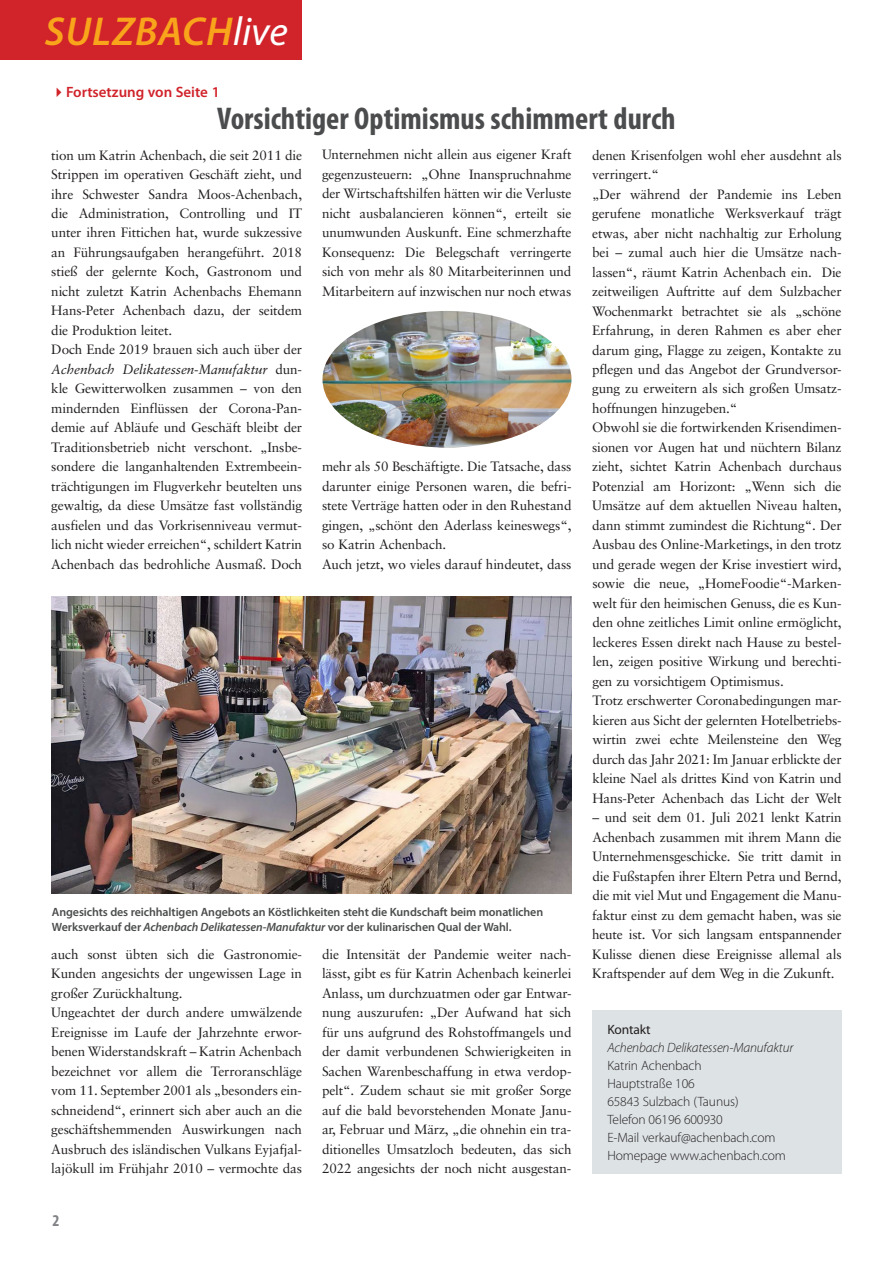
<style>
.page{position:relative;width:893px;height:1263px;background:#fff}
.page>*{position:absolute;margin:0;border:0;box-sizing:border-box;transform-origin:0 0}
.t1{font:italic 600 40.5px "Myriad Pro";letter-spacing:.02em;color:#f9a51b}
.t2{font:700 condensed 31.5px "Myriad Pro";color:#4b4c4d}
.t3{font:700 condensed 16.5px "Myriad Pro";color:#808285}
.t4{font:600 15px "Myriad Pro";color:#d1232a}
.t5{font:13.5px/19.5px "Sabon";letter-spacing:-.01em;color:#231f20}
.t6{font:300 13.5px/18px "Myriad Pro";letter-spacing:-.01em;color:#231f20}
.t7{font:italic 300 13.5px "Myriad Pro";letter-spacing:-.01em;color:#231f20}
.t8{font:13.5px "Myriad Pro";letter-spacing:-.01em;color:#231f20}
.t9{font:600 12px/15px "Myriad Pro";letter-spacing:-.01em;color:#4b4c4d}
.s1{font-weight:400;color:#fff}
.s2{font-style:italic}
</style>
<div class="page">
<div style="left:0;top:0;width:302px;height:59px;background:#d1232a"></div>
<div style="left:592px;top:1010px;width:250px;height:163px;background:#dde2e4"></div>
<img style="left:51px;top:596px;width:520px;height:298px">
<img style="left:322px;top:311px;width:249px;height:137px">
<h1 class="t1" style="left:45px;top:6px;width:244px">SULZBACH<span class="s1">live</span></h1>
<p class="t4" style="left:51px;top:82px;width:170px">✔Fortsetzung von Seite 1</p>
<h2 class="t2" style="left:217px;top:101px;width:460px">Vorsichtiger Optimismus schimmert durch</h2>
<p class="t5" style="left:51px;top:145px;width:252px">tion um Katrin Achenbach, die seit 2011 die Strippen im operativen Geschäft zieht, und ihre Schwester Sandra Moos-Achenbach, die Administration, Controlling und IT unter ihren Fittichen hat, wurde sukzessive an Führungsaufgaben herangeführt. 2018 stieß der gelernte Koch, Gastronom und nicht zuletzt Katrin Achenbachs Ehemann Hans-Peter Achenbach dazu, der seitdem die Produktion leitet.<br>Doch Ende 2019 brauen sich auch über der <span class="s2">Achenbach Delikatessen-Manufaktur</span> dun&shy;kle Gewitterwolken zusammen – von den mindernden Einflüssen der Corona-Pan&shy;demie auf Abläufe und Geschäft bleibt der Traditionsbetrieb nicht verschont. „Insbe&shy;sondere die langanhaltenden Extrembeein&shy;trächtigungen im Flugverkehr beutelten uns gewaltig, da diese Umsätze fast vollständig ausfielen und das Vorkrisenniveau vermut&shy;lich nicht wieder erreichen“, schildert Katrin Achenbach das bedrohliche Ausmaß. Doch</p>
<p class="t5" style="left:322px;top:145px;width:251px;text-align:justify">Unternehmen nicht allein aus eigener Kraft gegenzusteuern: „Ohne Inanspruchnahme der Wirtschaftshilfen hätten wir die Verluste nicht ausbalancieren können“, erteilt sie unumwunden Auskunft. Eine schmerzhafte Konsequenz: Die Belegschaft verringerte sich von mehr als 80 Mitarbeiterinnen und Mitarbeitern auf inzwischen nur noch etwas</p>
<p class="t5" style="left:322px;top:457px;width:251px">mehr als 50 Beschäftigte. Die Tatsache, dass darunter einige Personen waren, die befri&shy;stete Verträge hatten oder in den Ruhestand gingen, „schönt den Aderlass keineswegs“, so Katrin Achenbach.<br>Auch jetzt, wo vieles darauf hindeutet, dass</p>
<p class="t9" style="left:52px;top:904px;width:493px">Angesichts des reichhaltigen Angebots an Köstlichkeiten steht die Kundschaft beim monatlichen<br>Werksverkauf der <span class="s2">Achenbach Delikatessen-Manufaktur</span> vor der kulinarischen Qual der Wahl.</p>
<p class="t5" style="left:51px;top:944px;width:252px">auch sonst übten sich die Gastronomie-Kunden angesichts der ungewissen Lage in großer Zurückhaltung.<br>Ungeachtet der durch andere umwälzende Ereignisse im Laufe der Jahrzehnte erwor&shy;benen Widerstandskraft – Katrin Achenbach bezeichnet vor allem die Terroranschläge vom 11. September 2001 als „besonders ein&shy;schneidend“, erinnert sich aber auch an die geschäftshemmenden Auswirkungen nach Ausbruch des isländischen Vulkans Eyjafjal&shy;lajökull im Frühjahr 2010 – vermochte das</p>
<p class="t3" style="left:53px;top:1211px;width:9px">2</p>
<p class="t5" style="left:322px;top:944px;width:251px;text-align:justify">die Intensität der Pandemie weiter nach&shy;lässt, gibt es für Katrin Achenbach keinerlei Anlass, um durchzuatmen oder gar Entwar&shy;nung auszurufen: „Der Aufwand hat sich für uns aufgrund des Rohstoffmangels und der damit verbundenen Schwierigkeiten in Sachen Warenbeschaffung in etwa verdop&shy;pelt“. Zudem schaut sie mit großer Sorge auf die bald bevorstehenden Monate Janu&shy;ar, Februar und März, „die ohnehin ein tra&shy;ditionelles Umsatzloch bedeuten, das sich 2022 angesichts der noch nicht ausgestan-</p>
<p class="t5" style="left:592px;top:145px;width:251px">denen Krisenfolgen wohl eher ausdehnt als verringert.“<br>„Der während der Pandemie ins Leben gerufene monatliche Werksverkauf trägt etwas, aber nicht nachhaltig zur Erholung bei – zumal auch hier die Umsätze nach&shy;lassen“, räumt Katrin Achenbach ein. Die zeitweiligen Auftritte auf dem Sulzbacher Wochenmarkt betrachtet sie als „schöne Erfahrung, in deren Rahmen es aber eher darum ging, Flagge zu zeigen, Kontakte zu pflegen und das Angebot der Grundversor&shy;gung zu erweitern als sich großen Umsatz&shy;hoffnungen hinzugeben.“<br>Obwohl sie die fortwirkenden Krisendimen&shy;sionen vor Augen hat und nüchtern Bilanz zieht, sichtet Katrin Achenbach durchaus Potenzial am Horizont: „Wenn sich die Umsätze auf dem aktuellen Niveau halten, dann stimmt zumindest die Richtung“. Der Ausbau des Online-Marketings, in den trotz und gerade wegen der Krise investiert wird, sowie die neue, „HomeFoodie“-Marken&shy;welt für den heimischen Genuss, die es Kun&shy;den ohne zeitliches Limit online ermöglicht, leckeres Essen direkt nach Hause zu bestel&shy;len, zeigen positive Wirkung und berechti&shy;gen zu vorsichtigem Optimismus.<br>Trotz erschwerter Coronabedingungen mar&shy;kieren aus Sicht der gelernten Hotelbetriebs&shy;wirtin zwei echte Meilensteine den Weg durch das Jahr 2021: Im Januar erblickte der kleine Nael als drittes Kind von Katrin und Hans-Peter Achenbach das Licht der Welt</p>
<p class="t5" style="left:592px;top:808px;width:251px;text-align:justify">– und seit dem 01. Juli 2021 lenkt Katrin Achenbach zusammen mit ihrem Mann die Unternehmensgeschicke. Sie tritt damit in die Fußstapfen ihrer Eltern Petra und Bernd, die mit viel Mut und Engagement die Manu&shy;faktur einst zu dem gemacht haben, was sie heute ist. Vor sich langsam entspannender Kulisse dienen diese Ereignisse allemal als Kraftspender auf dem Weg in die Zukunft.</p>
<p class="t8" style="left:607px;top:1021px;width:45px">Kontakt</p>
<p class="t7" style="left:607px;top:1040px;width:187px">Achenbach Delikatessen-Manufaktur</p>
<p class="t6" style="left:607px;top:1057px;width:180px">Katrin Achenbach<br>Hauptstraße 106<br>65843 Sulzbach (Taunus)<br>Telefon 06196 600930<br>E-Mail verkauf@achenbach.com<br>Homepage www.achenbach.com</p>
</div>
